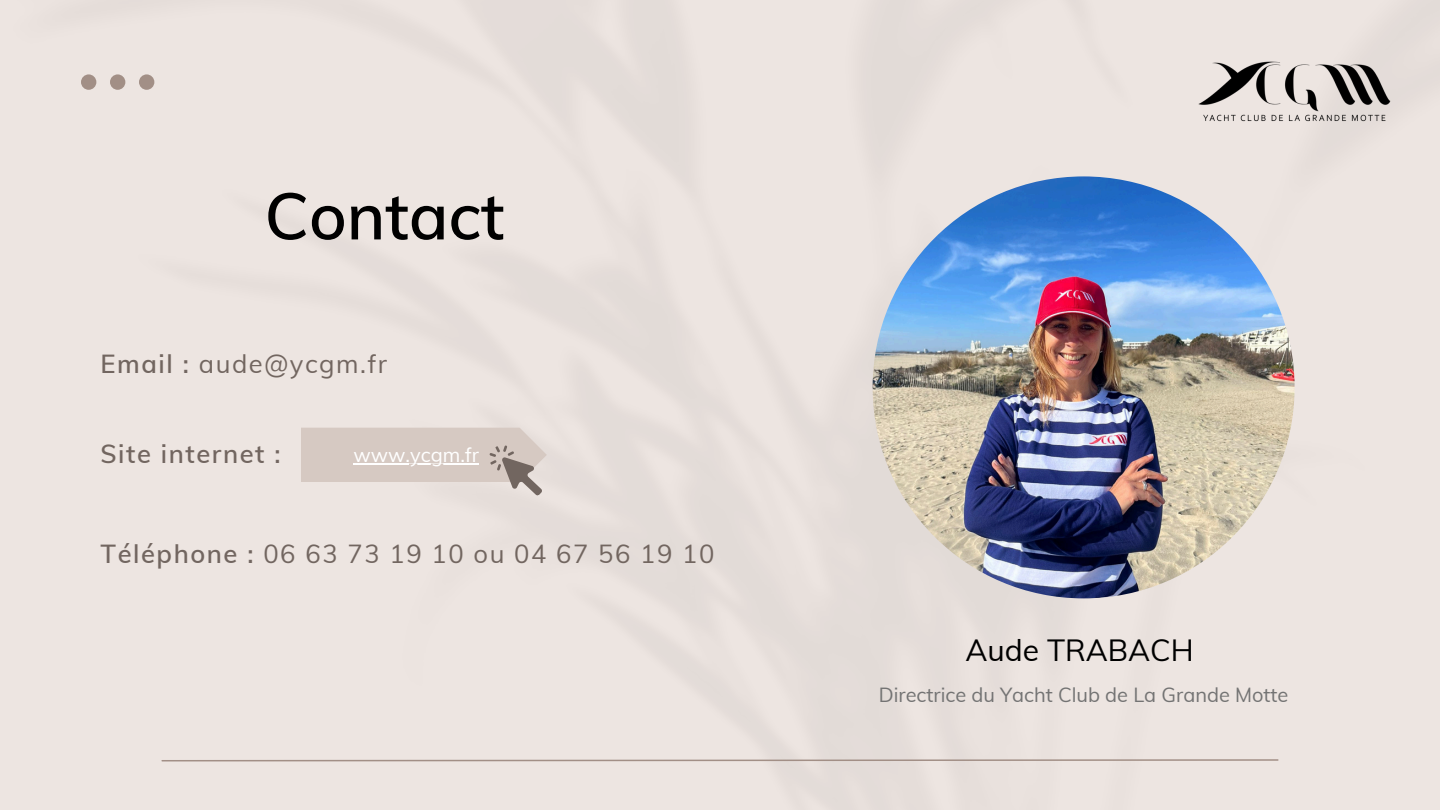
<style>
.page{position:relative;width:1440px;height:810px;background:#fff}
.page>*{position:absolute;margin:0;border:0;box-sizing:border-box;transform-origin:0 0}
.t1{font:600 65px "Muli";color:#000}
.t2{font:30px "Muli";color:#000}
.t3{font:25.6px "Muli";letter-spacing:.06em;color:#726660}
.t4{font:600 25.6px "Muli";letter-spacing:.06em;color:#726660}
.t5{font:20px "Muli";color:#737373}
.t6{font:20px "Muli";color:#fff}
.s1{font-weight:600}
</style>
<div class="page">
<img style="left:0;top:0;width:1440px;height:810px">
<div style="left:81px;top:74px;width:15px;height:16px;background:#a28f86;border-radius:50%"></div>
<div style="left:110px;top:74px;width:15px;height:16px;background:#a28f86;border-radius:50%"></div>
<div style="left:139px;top:74px;width:15px;height:16px;background:#a28f86;border-radius:50%"></div>
<svg style="left:161px;top:758px;width:1118px;height:4px;background:#cfc3bd"></svg>
<img style="left:1198px;top:60px;width:193px;height:62px">
<img style="left:873px;top:176px;width:422px;height:422px;border-radius:50%">
<svg style="left:301px;top:428px;width:246px;height:80px;background:#d9cec8"></svg>
<p class="t1" style="left:265px;top:174px;width:241px">Contact</p>
<h1 class="t3" style="left:101px;top:347px;width:288px"><span class="s1">Email :</span> aude@ycgm.fr</h1>
<h4 class="t4" style="left:101px;top:438px;width:182px">Site internet :</h4>
<h4 class="t6" style="left:354px;top:442px;width:127px">www.ycgm.fr</h4>
<h3 class="t3" style="left:101px;top:537px;width:616px"><span class="s1">Téléphone :</span> 06 63 73 19 10 ou 04 67 56 19 10</h3>
<p class="t2" style="left:966px;top:631px;width:230px">Aude TRABACH</p>
<p class="t5" style="left:879px;top:681px;width:411px">Directrice du Yacht Club de La Grande Motte</p>
</div>
